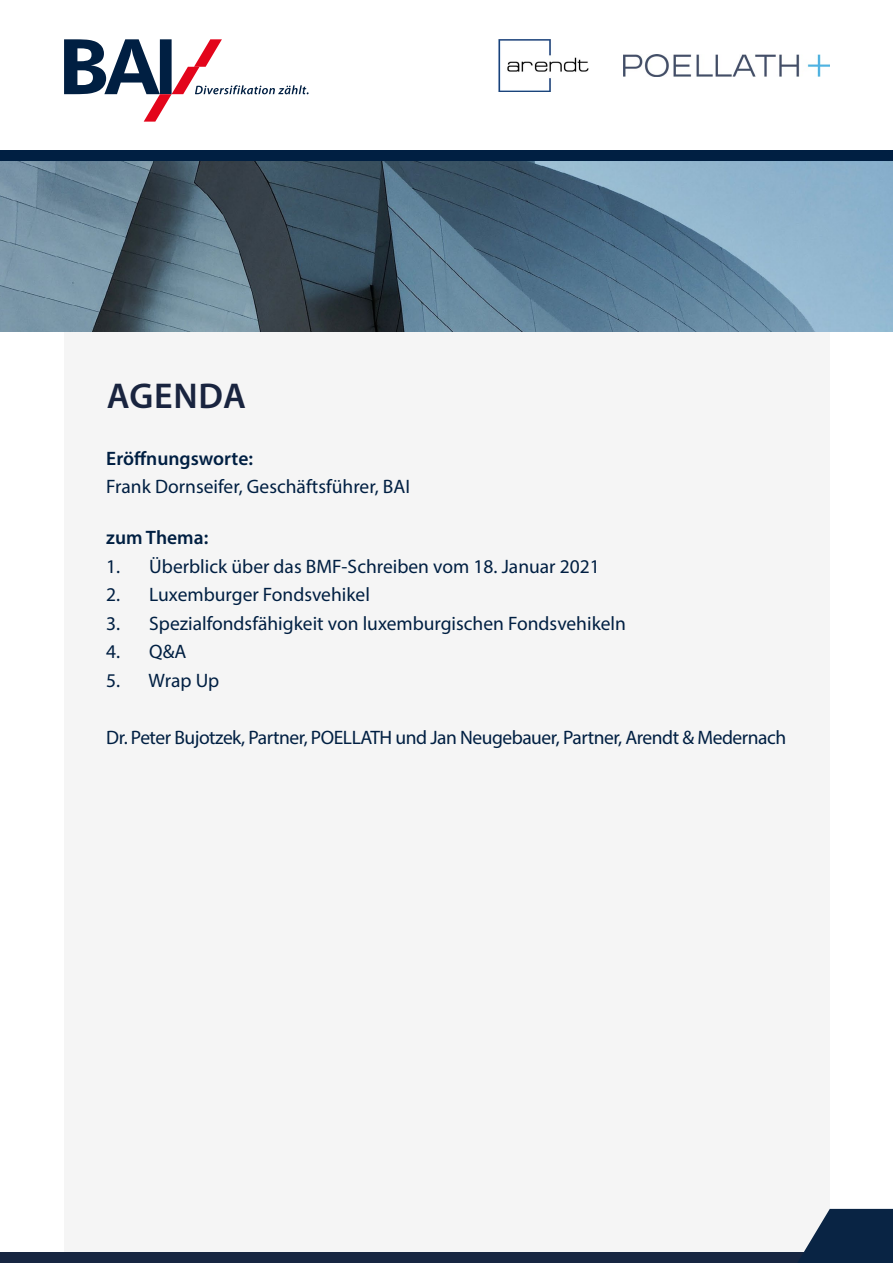
<style>
.page{position:relative;width:893px;height:1263px;background:#fff}
.page>*{position:absolute;margin:0;border:0;box-sizing:border-box;transform-origin:0 0}
.t1{font:600 36px "Myriad Pro";letter-spacing:.02em;color:#19243f}
.t2{font:19.5px "Myriad Pro";color:#001f42}
.t3{font:19.5px "Myriad Pro";letter-spacing:-.025em;color:#001f42}
.t4{font:600 19.5px "Myriad Pro";color:#001f42}
</style>
<div class="page">
<div style="left:64px;top:331px;width:765px;height:932px;background:#f5f5f5"></div>
<div style="left:0;top:1252px;width:893px;height:11px;background:#172641"></div>
<svg style="left:798px;top:1209px;width:95px;height:54px"></svg>
<img style="left:0;top:161px;width:893px;height:170px">
<div style="left:0;top:150px;width:893px;height:11px;background:#001f42"></div>
<svg style="left:64px;top:39px;width:245px;height:83px"></svg>
<img style="left:498px;top:39px;width:91px;height:53px">
<img style="left:624px;top:54px;width:205px;height:23px">
<h1 class="t1" style="left:107px;top:373px;width:141px">AGENDA</h1>
<p class="t4" style="left:106px;top:446px;width:148px">Eröffnungsworte:</p>
<p class="t2" style="left:106px;top:475px;width:305px">Frank Dornseifer, Geschäftsführer, BAI</p>
<p class="t4" style="left:106px;top:525px;width:103px">zum Thema:</p>
<p class="t2" style="left:106px;top:554px;width:495px">1. Überblick über das BMF-Schreiben vom 18. Januar 2021</p>
<p class="t2" style="left:106px;top:583px;width:265px">2. Luxemburger Fondsvehikel</p>
<p class="t2" style="left:106px;top:611px;width:521px">3. Spezialfondsfähigkeit von luxemburgischen Fondsvehikeln</p>
<p class="t2" style="left:106px;top:640px;width:82px">4. Q&amp;A</p>
<p class="t2" style="left:106px;top:668px;width:115px">5. Wrap Up</p>
<p class="t3" style="left:106px;top:725px;width:681px">Dr. Peter Bujotzek, Partner, POELLATH und Jan Neugebauer, Partner, Arendt &amp; Medernach</p>
</div>
